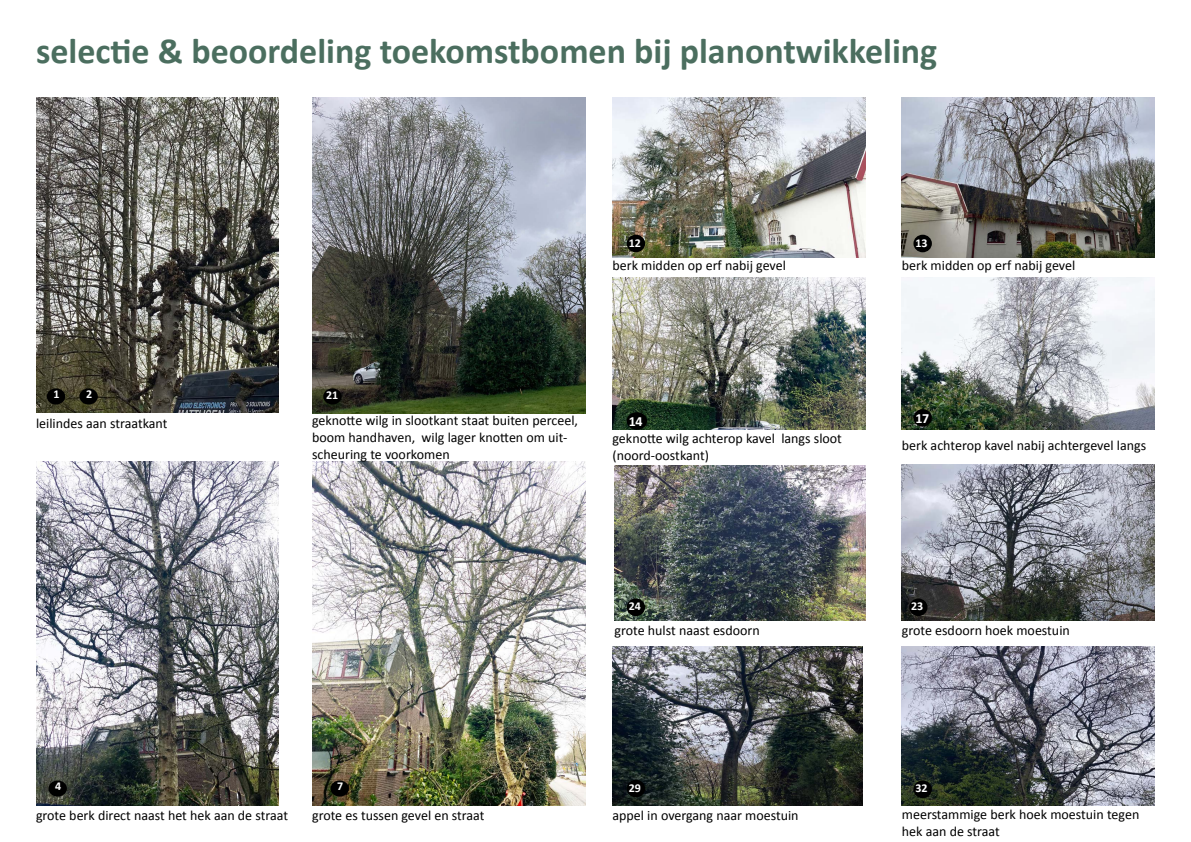
<style>
.page{position:relative;width:1191px;height:842px;background:#fff}
.page>*{position:absolute;margin:0;border:0;box-sizing:border-box;transform-origin:0 0}
.t1{font:700 36px "Calibri";color:#4b6e5f}
.t2{font:14px/16.8px "Calibri";color:#000}
.t3{font:700 14px "Calibri";color:#fff}
.t4{font:700 12px "Calibri";letter-spacing:-.005em;color:#fff}
</style>
<div class="page">
<img style="left:36px;top:97px;width:243px;height:315px">
<img style="left:36px;top:461px;width:243px;height:345px">
<img style="left:313px;top:461px;width:272px;height:345px">
<img style="left:612px;top:97px;width:253px;height:160px">
<img style="left:612px;top:277px;width:253px;height:153px">
<img style="left:614px;top:465px;width:251px;height:156px">
<img style="left:612px;top:646px;width:250px;height:160px">
<img style="left:902px;top:97px;width:253px;height:160px">
<img style="left:902px;top:277px;width:253px;height:153px">
<img style="left:902px;top:464px;width:253px;height:157px">
<img style="left:902px;top:646px;width:253px;height:160px">
<div style="left:47px;top:388px;width:18px;height:17px;background:#000;border-radius:50%"></div>
<div style="left:79px;top:388px;width:19px;height:17px;background:#000;border-radius:50%"></div>
<div style="left:48px;top:780px;width:19px;height:17px;background:#000;border-radius:50%"></div>
<div style="left:330px;top:780px;width:19px;height:17px;background:#000;border-radius:50%"></div>
<div style="left:626px;top:235px;width:19px;height:17px;background:#000;border-radius:50%"></div>
<div style="left:626px;top:412px;width:21px;height:18px;background:#000;border-radius:50%"></div>
<div style="left:913px;top:235px;width:19px;height:17px;background:#000;border-radius:50%"></div>
<div style="left:913px;top:409px;width:19px;height:18px;background:#000;border-radius:50%"></div>
<div style="left:913px;top:780px;width:19px;height:18px;background:#000;border-radius:50%"></div>
<div style="left:626px;top:780px;width:19px;height:17px;background:#000;border-radius:50%"></div>
<div style="left:626px;top:598px;width:19px;height:18px;background:#000;border-radius:50%"></div>
<div style="left:909px;top:598px;width:18px;height:18px;background:#000;border-radius:50%"></div>
<img style="left:313px;top:97px;width:272px;height:317px">
<div style="left:323px;top:388px;width:19px;height:17px;background:#000;border-radius:50%"></div>
<h1 class="t1" style="left:36px;top:26px;width:903px">selectie &amp; beoordeling toekomstbomen bij planontwikkeling</h1>
<p class="t4" style="left:628px;top:234px;width:14px">12</p>
<p class="t4" style="left:915px;top:234px;width:14px">13</p>
<p class="t2" style="left:612px;top:256px;width:175px">berk midden op erf nabij gevel</p>
<p class="t2" style="left:902px;top:256px;width:175px">berk midden op erf nabij gevel</p>
<p class="t4" style="left:53px;top:386px;width:8px">1</p>
<p class="t4" style="left:86px;top:386px;width:8px">2</p>
<p class="t4" style="left:326px;top:387px;width:13px">21</p>
<p class="t2" style="left:36px;top:415px;width:133px">leilindes aan straatkant</p>
<p class="t2" style="left:312px;top:411px;width:267px">geknotte wilg in slootkant staat buiten perceel, boom handhaven, wilg lager knotten om uit&shy;scheuring te voorkomen</p>
<p class="t3" style="left:628px;top:411px;width:16px">14</p>
<p class="t3" style="left:915px;top:408px;width:15px">17</p>
<p class="t2" style="left:612px;top:430px;width:231px">geknotte wilg achterop kavel langs sloot (noord-oostkant)</p>
<p class="t2" style="left:902px;top:437px;width:246px">berk achterop kavel nabij achtergevel langs</p>
<p class="t4" style="left:628px;top:598px;width:14px">24</p>
<p class="t4" style="left:911px;top:598px;width:14px">23</p>
<p class="t2" style="left:614px;top:622px;width:147px">grote hulst naast esdoorn</p>
<p class="t2" style="left:902px;top:622px;width:169px">grote esdoorn hoek moestuin</p>
<p class="t4" style="left:55px;top:778px;width:8px">4</p>
<p class="t4" style="left:337px;top:778px;width:8px">7</p>
<p class="t4" style="left:628px;top:779px;width:14px">29</p>
<p class="t4" style="left:915px;top:780px;width:14px">32</p>
<p class="t2" style="left:36px;top:807px;width:253px">grote berk direct naast het hek aan de straat</p>
<p class="t2" style="left:312px;top:807px;width:174px">grote es tussen gevel en straat</p>
<p class="t2" style="left:612px;top:807px;width:188px">appel in overgang naar moestuin</p>
<p class="t2" style="left:902px;top:806px;width:239px">meerstammige berk hoek moestuin tegen hek aan de straat</p>
</div>
